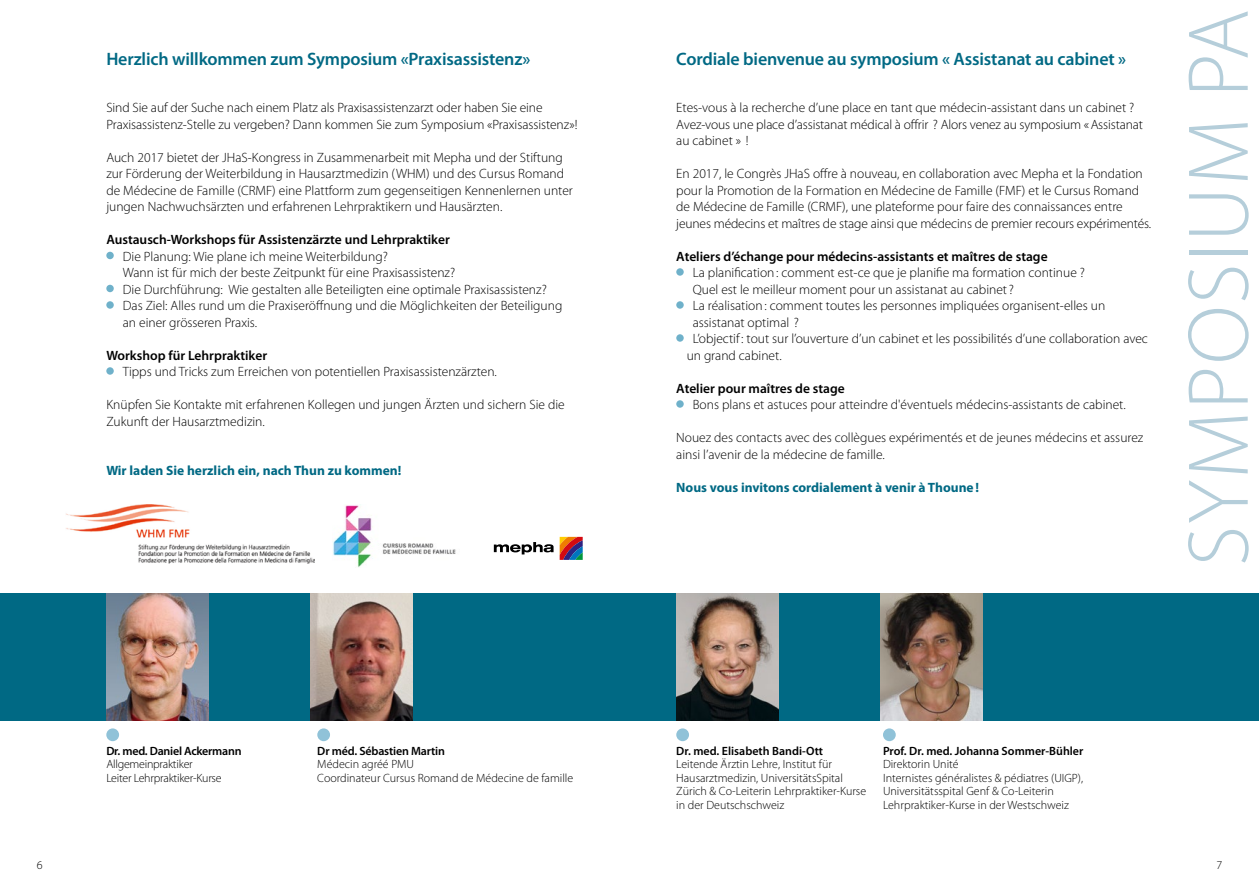
<style>
.page{position:relative;width:1259px;height:893px;background:#fff}
.page>*{position:absolute;margin:0;border:0;box-sizing:border-box;transform-origin:0 0}
.t1{font:300 87px "Myriad Pro";letter-spacing:.02em;color:#b5ceda}
.t2{font:600 18px "Myriad Pro";letter-spacing:-.01em;color:#006984}
.t3{font:300 13.5px/16.5px "Myriad Pro";color:#000}
.t4{font:600 13.5px "Myriad Pro";color:#000}
.t5{font:700 13.5px "Myriad Pro";color:#006984}
.t6{font:300 12px/13.5px "Myriad Pro";color:#000}
.t7{font:600 12px "Myriad Pro";color:#000}
.t8{font:300 12px/13.5px "Myriad Pro";letter-spacing:-.02em;color:#000}
.t9{font:600 12px "Myriad Pro";letter-spacing:-.02em;color:#000}
</style>
<div class="page">
<div style="left:310px;top:593px;width:949px;height:128px;background:#006984"></div>
<div style="left:0;top:593px;width:310px;height:128px;background:#006984"></div>
<div style="left:317px;top:728px;width:13px;height:13px;background:#90c2d8;border-radius:50%"></div>
<img style="left:880px;top:593px;width:102px;height:128px">
<div style="left:676px;top:728px;width:13px;height:13px;background:#90c2d8;border-radius:50%"></div>
<img style="left:676px;top:593px;width:102px;height:128px">
<div style="left:106px;top:728px;width:13px;height:13px;background:#90c2d8;border-radius:50%"></div>
<div style="left:883px;top:728px;width:12px;height:13px;background:#90c2d8;border-radius:50%"></div>
<div style="left:106px;top:252px;width:8px;height:7px;background:#6fb1ca;border-radius:50%"></div>
<div style="left:106px;top:285px;width:8px;height:7px;background:#6fb1ca;border-radius:50%"></div>
<div style="left:106px;top:301px;width:8px;height:8px;background:#6fb1ca;border-radius:50%"></div>
<div style="left:106px;top:367px;width:8px;height:8px;background:#6fb1ca;border-radius:50%"></div>
<div style="left:676px;top:268px;width:8px;height:8px;background:#6fb1ca;border-radius:50%"></div>
<div style="left:676px;top:301px;width:8px;height:8px;background:#6fb1ca;border-radius:50%"></div>
<div style="left:676px;top:334px;width:8px;height:8px;background:#6fb1ca;border-radius:50%"></div>
<div style="left:676px;top:400px;width:8px;height:8px;background:#6fb1ca;border-radius:50%"></div>
<img style="left:66px;top:504px;width:248px;height:59px">
<img style="left:333px;top:505px;width:123px;height:63px">
<svg style="left:494px;top:542px;width:59px;height:12px"></svg>
<svg style="left:559px;top:537px;width:24px;height:23px"></svg>
<img style="left:310px;top:593px;width:102px;height:128px">
<img style="left:106px;top:593px;width:102px;height:128px">
<h2 class="t2" style="left:106px;top:47px;width:426px">Herzlich willkommen zum Symposium «Praxisassistenz»</h2>
<p class="t3" style="left:106px;top:99px;width:473px">Sind Sie auf der Suche nach einem Platz als Praxisassistenzarzt oder haben Sie eine<br>Praxisassistenz-Stelle zu vergeben? Dann kommen Sie zum Symposium «Praxisassistenz»!</p>
<p class="t3" style="left:106px;top:149px;width:468px">Auch 2017 bietet der JHaS-Kongress in Zusammenarbeit mit Mepha und der Stiftung zur Förderung der Weiterbildung in Hausarztmedizin (WHM) und des Cursus Romand de Médecine de Famille (CRMF) eine Plattform zum gegenseitigen Kennenlernen unter jungen Nachwuchsärzten und erfahrenen Lehrpraktikern und Hausärzten.</p>
<p class="t4" style="left:106px;top:231px;width:345px">Austausch-Workshops für Assistenzärzte und Lehrpraktiker</p>
<p class="t3" style="left:123px;top:248px;width:441px">Die Planung: Wie plane ich meine Weiterbildung?<br>Wann ist für mich der beste Zeitpunkt für eine Praxisassistenz?<br>Die Durchführung: Wie gestalten alle Beteiligten eine optimale Praxisassistenz?<br>Das Ziel: Alles rund um die Praxiseröffnung und die Möglichkeiten der Beteiligung an einer grösseren Praxis.</p>
<p class="t4" style="left:106px;top:347px;width:162px">Workshop für Lehrpraktiker</p>
<p class="t3" style="left:123px;top:363px;width:376px">Tipps und Tricks zum Erreichen von potentiellen Praxisassistenzärzten.</p>
<p class="t3" style="left:106px;top:396px;width:460px">Knüpfen Sie Kontakte mit erfahrenen Kollegen und jungen Ärzten und sichern Sie die<br>Zukunft der Hausarztmedizin.</p>
<p class="t5" style="left:106px;top:462px;width:296px">Wir laden Sie herzlich ein, nach Thun zu kommen!</p>
<h2 class="t2" style="left:676px;top:47px;width:451px">Cordiale bienvenue au symposium « Assistanat au cabinet »</h2>
<p class="t3" style="left:676px;top:99px;width:468px">Etes-vous à la recherche d’une place en tant que médecin-assistant dans un cabinet ?<br>Avez-vous une place d’assistanat médical à offrir ? Alors venez au symposium «Assistanat au cabinet » !</p>
<p class="t3" style="left:676px;top:165px;width:476px">En 2017, le Congrès JHaS offre à nouveau, en collaboration avec Mepha et la Fondation pour la Promotion de la Formation en Médecine de Famille (FMF) et le Cursus Romand de Médecine de Famille (CRMF), une plateforme pour faire des connaissances entre jeunes médecins et maîtres de stage ainsi que médecins de premier recours expérimentés.</p>
<p class="t4" style="left:676px;top:248px;width:373px">Ateliers d’échange pour médecins-assistants et maîtres de stage</p>
<p class="t3" style="left:693px;top:264px;width:394px">La planification: comment est-ce que je planifie ma formation continue ?</p>
<p class="t3" style="left:693px;top:281px;width:323px">Quel est le meilleur moment pour un assistanat au cabinet?</p>
<p class="t3" style="left:693px;top:297px;width:414px">La réalisation: comment toutes les personnes impliquées organisent-elles un</p>
<p class="t3" style="left:693px;top:314px;width:108px">assistanat optimal ?</p>
<p class="t3" style="left:693px;top:330px;width:457px">L’objectif: tout sur l’ouverture d’un cabinet et les possibilités d’une collaboration avec</p>
<p class="t3" style="left:686px;top:347px;width:96px">un grand cabinet.</p>
<p class="t4" style="left:676px;top:380px;width:170px">Atelier pour maîtres de stage</p>
<p class="t3" style="left:693px;top:396px;width:434px">Bons plans et astuces pour atteindre d'éventuels médecins-assistants de cabinet.</p>
<p class="t3" style="left:676px;top:429px;width:468px">Nouez des contacts avec des collègues expérimentés et de jeunes médecins et assurez ainsi l’avenir de la médecine de famille.</p>
<p class="t5" style="left:676px;top:478px;width:304px">Nous vous invitons cordialement à venir à Thoune!</p>
<h1 class="t1" style="left:1166px;top:566px;width:558px;rotate:-90deg">SYMPOSIUM PA</h1>
<p class="t9" style="left:106px;top:743px;width:137px">Dr. med. Daniel Ackermann</p>
<p class="t8" style="left:106px;top:757px;width:117px">Allgemeinpraktiker<br>Leiter Lehrpraktiker-Kurse</p>
<p class="t7" style="left:317px;top:743px;width:129px">Dr méd. Sébastien Martin</p>
<p class="t6" style="left:317px;top:757px;width:257px">Médecin agréé PMU<br>Coordinateur Cursus Romand de Médecine de famille</p>
<p class="t7" style="left:676px;top:743px;width:148px">Dr. med. Elisabeth Bandi-Ott</p>
<p class="t6" style="left:676px;top:757px;width:191px">Leitende Ärztin Lehre, Institut für Hausarztmedizin, UniversitätsSpital Zürich &amp; Co-Leiterin Lehrpraktiker-Kurse in der Deutschschweiz</p>
<p class="t7" style="left:883px;top:743px;width:202px">Prof. Dr. med. Johanna Sommer-Bühler</p>
<p class="t6" style="left:883px;top:757px;width:202px">Direktorin Unité<br>Internistes généralistes &amp; pédiatres (UIGP), Universitätsspital Genf &amp; Co-Leiterin Lehrpraktiker-Kurse in der Westschweiz</p>
<p class="t6" style="left:37px;top:858px;width:7px">6</p>
<p class="t6" style="left:1216px;top:858px;width:7px">7</p>
</div>
